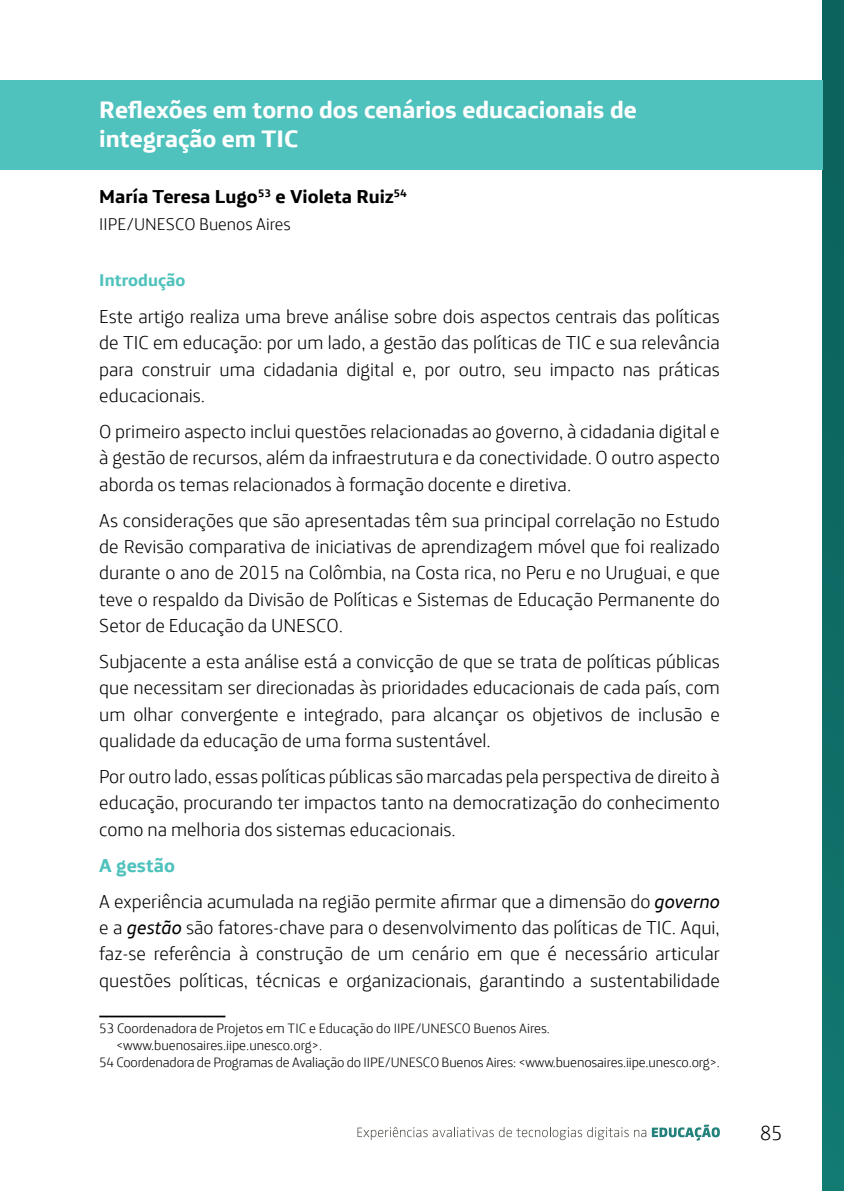
<style>
.page{position:relative;width:844px;height:1191px;background:#fff}
.page>*{position:absolute;margin:0;border:0;box-sizing:border-box;transform-origin:0 0}
.t1{font:700 24.5px/29.8px "Telefonica";color:#fff}
.t2{font:300 21px "Telefonica";color:#000}
.t3{font:300 19.25px/26.2px "Telefonica";color:#000;text-align:justify}
.t4{font:700 19.25px "Telefonica";color:#000}
.t5{font:300 17.5px "Telefonica";color:#000}
.t6{font:700 17.5px "Telefonica";color:#50c2bd}
.t7{font:300 14px "Telefonica";letter-spacing:-.01em;color:#000}
.s1{font-weight:700;color:#50c2bd}
.s2{font-weight:400;font-style:italic}
</style>
<div class="page">
<svg style="left:822px;top:0;width:21px;height:1191px;background:#0f6c66"></svg>
<svg style="left:357px;top:1126px;width:271px;height:14px"></svg>
<svg style="left:634px;top:1124px;width:85px;height:16px"></svg>
<div style="left:0;top:81px;width:822px;height:89px;background:#50c2bd"></div>
<hr style="left:99px;top:1015px;width:126px;height:2px;background:#000">
<p class="t1" style="left:99px;top:92px;width:539px">Reflexões em torno dos cenários educacionais de integração em TIC</p>
<p class="t4" style="left:99px;top:179px;width:309px">María Teresa Lugo<sup>53</sup> e Violeta Ruiz<sup>54</sup></p>
<p class="t5" style="left:99px;top:208px;width:193px">IIPE/UNESCO Buenos Aires</p>
<p class="t6" style="left:99px;top:264px;width:88px">Introdução</p>
<p class="t3" style="left:99px;top:300px;width:622px">Este artigo realiza uma breve análise sobre dois aspectos centrais das políticas de TIC em educação: por um lado, a gestão das políticas de TIC e sua relevância para construir uma cidadania digital e, por outro, seu impacto nas práticas educacionais.</p>
<p class="t3" style="left:99px;top:415px;width:622px">O primeiro aspecto inclui questões relacionadas ao governo, à cidadania digital e à gestão de recursos, além da infraestrutura e da conectividade. O outro aspecto aborda os temas relacionados à formação docente e diretiva.</p>
<p class="t3" style="left:99px;top:504px;width:622px">As considerações que são apresentadas têm sua principal correlação no Estudo de Revisão comparativa de iniciativas de aprendizagem móvel que foi realizado durante o ano de 2015 na Colômbia, na Costa rica, no Peru e no Uruguai, e que teve o respaldo da Divisão de Políticas e Sistemas de Educação Permanente do Setor de Educação da UNESCO.</p>
<p class="t3" style="left:99px;top:645px;width:622px">Subjacente a esta análise está a convicção de que se trata de políticas públicas que necessitam ser direcionadas às prioridades educacionais de cada país, com um olhar convergente e integrado, para alcançar os objetivos de inclusão e qualidade da educação de uma forma sustentável.</p>
<p class="t3" style="left:99px;top:760px;width:622px">Por outro lado, essas políticas públicas são marcadas pela perspectiva de direito à educação, procurando ter impactos tanto na democratização do conhecimento como na melhoria dos sistemas educacionais.</p>
<p class="t3" style="left:99px;top:844px;width:622px;line-height:36.2px"><span class="s1">A gestão<br></span>A experiência acumulada na região permite afirmar que a dimensão do <span class="s2">governo</span></p>
<p class="t3" style="left:99px;top:911px;width:622px">e a <span class="s2">gestão</span> são fatores-chave para o desenvolvimento das políticas de TIC. Aqui, faz-se referência à construção de um cenário em que é necessário articular questões políticas, técnicas e organizacionais, garantindo a sustentabilidade</p>
<p class="t7" style="left:99px;top:1016px;width:452px">53 Coordenadora de Projetos em TIC e Educação do IIPE/UNESCO Buenos Aires.</p>
<p class="t7" style="left:116px;top:1033px;width:207px">&lt;www.buenosaires.iipe.unesco.org&gt;.</p>
<p class="t7" style="left:99px;top:1049px;width:622px">54 Coordenadora de Programas de Avaliação do IIPE/UNESCO Buenos Aires: &lt;www.buenosaires.iipe.unesco.org&gt;.</p>
<p class="t2" style="left:759px;top:1114px;width:24px">85</p>
</div>
